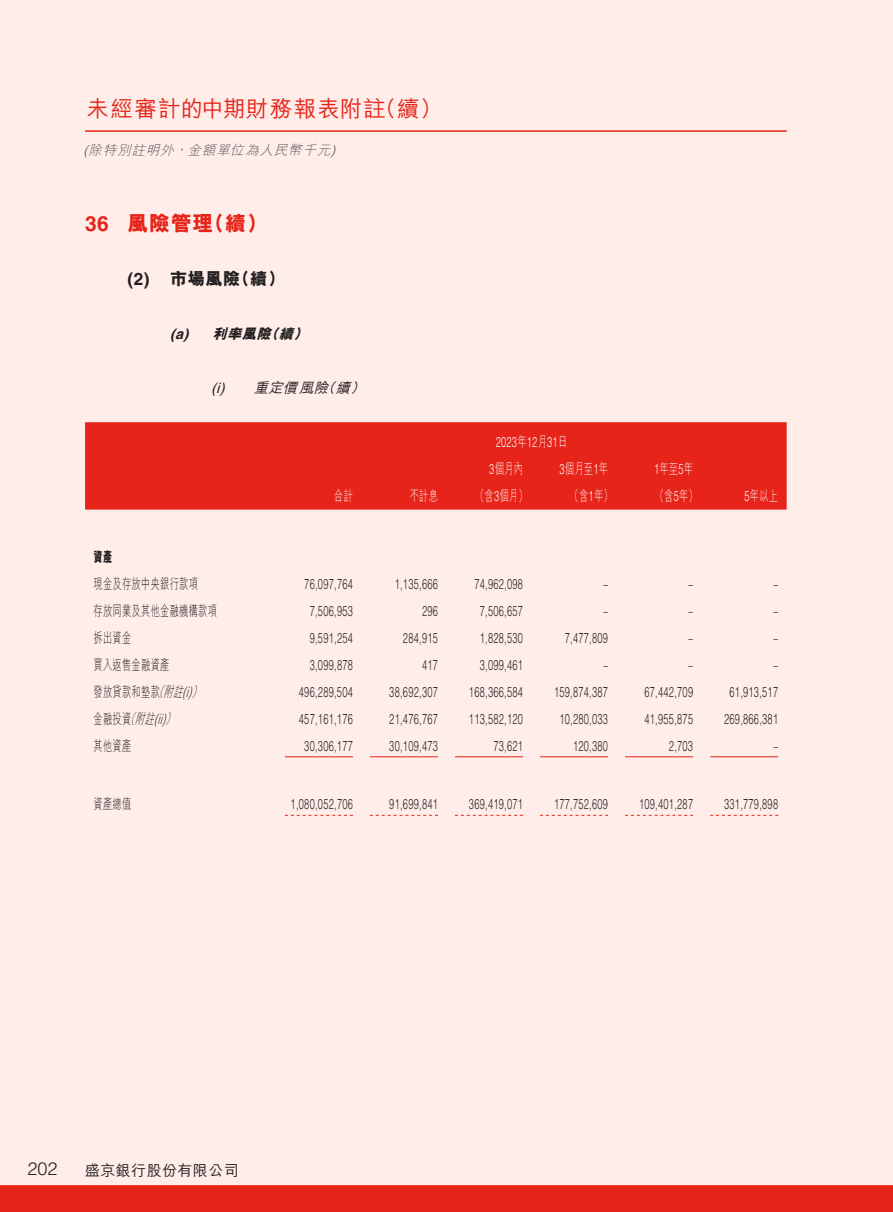
<style>
.page{position:relative;width:893px;height:1212px;background:#ffede9}
.page>*{position:absolute;margin:0;border:0;box-sizing:border-box;transform-origin:0 0}
.t1{font:500 22.5px "M Hei HK";letter-spacing:.055em;color:#e72419}
.t2{font:800 21px "M Hei HK";color:#e72419}
.t3{font:300 18px "Helvetica LT Std";color:#231f20}
.t4{font:800 17.25px "M Hei HK";color:#231f20}
.t5{font:500 15px "M Hei HK";letter-spacing:.03em;color:#231f20}
.t6{font:300 14.25px "Helvetica LT Std";letter-spacing:.03em;color:#231f20;scale:.65 1}
.t7{font:300 14.25px "M Hei HK";letter-spacing:.03em;color:#231f20;scale:.65 1}
.t8{font:300 14.25px/27px "M Hei HK";letter-spacing:.03em;color:#fff;scale:.65 1}
.t9{font:italic 500 14.25px "M Hei HK";color:#231f20}
.t10{font:300 14.25px "Helvetica LT Std";letter-spacing:.03em;color:#fff;scale:.65 1}
.t11{font:italic 800 14.25px "M Hei HK";color:#231f20}
.t12{font:800 14.25px "M Hei HK";color:#231f20;scale:.65 1}
.t13{font:italic 300 13.5px "M Hei HK";color:#57585a}
.s1{font-family:"Helvetica LT Std"}
.s2{font-family:"Helvetica LT Std";font-weight:700}
.s3{font-family:"Helvetica LT Std";font-weight:400}
.s4{font-family:"M Hei HK"}
.s5{font-style:italic}
.s6{font-family:"Helvetica LT Std";font-style:italic}
</style>
<div class="page">
<hr style="left:85px;top:130px;width:702px;height:2px;background:#e72419">
<div style="left:85px;top:422px;width:702px;height:88px;background:#e72419"></div>
<hr style="left:285px;top:756px;width:68px;height:1px;background:#e72419">
<hr style="left:370px;top:756px;width:68px;height:1px;background:#e72419">
<hr style="left:455px;top:756px;width:68px;height:1px;background:#e72419">
<hr style="left:540px;top:756px;width:68px;height:1px;background:#e72419">
<hr style="left:625px;top:756px;width:68px;height:1px;background:#e72419">
<hr style="left:710px;top:756px;width:68px;height:1px;background:#e72419">
<svg style="left:285px;top:815px;width:68px;height:1px"></svg>
<svg style="left:370px;top:815px;width:68px;height:1px"></svg>
<svg style="left:455px;top:815px;width:68px;height:1px"></svg>
<svg style="left:540px;top:815px;width:68px;height:1px"></svg>
<svg style="left:625px;top:815px;width:68px;height:1px"></svg>
<svg style="left:710px;top:815px;width:68px;height:1px"></svg>
<h1 class="t1" style="left:87px;top:92px;width:358px">未經審計的中期財務報表附註（續）</h1>
<p class="t13" style="left:84px;top:143px;width:257px"><span class="s1">(</span>除特別註明外，金額單位為人民幣千元<span class="s1">)</span></p>
<h2 class="t2" style="left:85px;top:213px;width:184px"><span class="s2">36</span> 風險管理（續）</h2>
<p class="t4" style="left:128px;top:270px;width:159px"><span class="s2">(2)</span> 市場風險（續）</p>
<p class="t11" style="left:170px;top:327px;width:143px"><span class="s2">(a)</span> 利率風險（續）</p>
<p class="t9" style="left:211px;top:378px;width:160px"><span class="s3">(i)</span> 重定價風險（續）</p>
<p class="t8" style="left:334px;top:482px;width:30px">合計</p>
<p class="t8" style="left:410px;top:482px;width:45px">不計息</p>
<p class="t10" style="left:496px;top:433px;width:112px">2023<span class="s4">年</span>12<span class="s4">月</span>31<span class="s4">日</span></p>
<p class="t8" style="left:475px;top:455px;width:83px;text-indent:14px"><span class="s1">3</span>個月內（含<span class="s1">3</span>個月）</p>
<p class="t8" style="left:570px;top:455px;width:68px;text-indent:-10px"><span class="s1">3</span>個月至<span class="s1">1</span>年（含<span class="s1">1</span>年）</p>
<p class="t8" style="left:654px;top:455px;width:69px"><span class="s1">1</span>年至<span class="s1">5</span>年（含<span class="s1">5</span>年）</p>
<p class="t8" style="left:744px;top:482px;width:53px"><span class="s1">5</span>年以上</p>
<p class="t12" style="left:94px;top:549px;width:30px">資產</p>
<p class="t7" style="left:94px;top:576px;width:162px">現金及存放中央銀行款項</p>
<p class="t6" style="left:304px;top:575px;width:76px">76,097,764</p>
<p class="t6" style="left:395px;top:575px;width:68px">1,135,666</p>
<p class="t6" style="left:474px;top:575px;width:76px">74,962,098</p>
<p class="t6" style="left:603px;top:575px;width:9px">–</p>
<p class="t6" style="left:688px;top:575px;width:9px">–</p>
<p class="t6" style="left:773px;top:575px;width:9px">–</p>
<p class="t7" style="left:94px;top:603px;width:192px">存放同業及其他金融機構款項</p>
<p class="t6" style="left:310px;top:602px;width:68px">7,506,953</p>
<p class="t6" style="left:422px;top:602px;width:26px">296</p>
<p class="t6" style="left:480px;top:602px;width:68px">7,506,657</p>
<p class="t6" style="left:603px;top:602px;width:9px">–</p>
<p class="t6" style="left:688px;top:602px;width:9px">–</p>
<p class="t6" style="left:773px;top:602px;width:9px">–</p>
<p class="t7" style="left:94px;top:630px;width:60px">拆出資金</p>
<p class="t6" style="left:310px;top:629px;width:68px">9,591,254</p>
<p class="t6" style="left:403px;top:629px;width:55px">284,915</p>
<p class="t6" style="left:480px;top:629px;width:68px">1,828,530</p>
<p class="t6" style="left:565px;top:629px;width:68px">7,477,809</p>
<p class="t6" style="left:688px;top:629px;width:9px">–</p>
<p class="t6" style="left:773px;top:629px;width:9px">–</p>
<p class="t7" style="left:94px;top:657px;width:118px">買入返售金融資產</p>
<p class="t6" style="left:310px;top:656px;width:68px">3,099,878</p>
<p class="t6" style="left:422px;top:656px;width:26px">417</p>
<p class="t6" style="left:480px;top:656px;width:68px">3,099,461</p>
<p class="t6" style="left:603px;top:656px;width:9px">–</p>
<p class="t6" style="left:688px;top:656px;width:9px">–</p>
<p class="t6" style="left:773px;top:656px;width:9px">–</p>
<p class="t7" style="left:94px;top:684px;width:172px">發放貸款和墊款<span class="s5">（附註</span><span class="s6">(i)</span><span class="s5">）</span></p>
<p class="t6" style="left:299px;top:683px;width:85px">496,289,504</p>
<p class="t6" style="left:389px;top:683px;width:76px">38,692,307</p>
<p class="t6" style="left:469px;top:683px;width:85px">168,366,584</p>
<p class="t6" style="left:554px;top:683px;width:85px">159,874,387</p>
<p class="t6" style="left:644px;top:683px;width:76px">67,442,709</p>
<p class="t6" style="left:729px;top:683px;width:76px">61,913,517</p>
<p class="t7" style="left:94px;top:711px;width:132px">金融投資<span class="s5">（附註</span><span class="s6">(ii)</span><span class="s5">）</span></p>
<p class="t6" style="left:299px;top:710px;width:85px">457,161,176</p>
<p class="t6" style="left:389px;top:710px;width:76px">21,476,767</p>
<p class="t6" style="left:469px;top:710px;width:85px">113,582,120</p>
<p class="t6" style="left:559px;top:710px;width:76px">10,280,033</p>
<p class="t6" style="left:644px;top:710px;width:76px">41,955,875</p>
<p class="t6" style="left:724px;top:710px;width:85px">269,866,381</p>
<p class="t7" style="left:94px;top:738px;width:60px">其他資產</p>
<p class="t6" style="left:304px;top:737px;width:76px">30,306,177</p>
<p class="t6" style="left:389px;top:737px;width:76px">30,109,473</p>
<p class="t6" style="left:493px;top:737px;width:47px">73,621</p>
<p class="t6" style="left:573px;top:737px;width:55px">120,380</p>
<p class="t6" style="left:669px;top:737px;width:39px">2,703</p>
<p class="t6" style="left:773px;top:737px;width:9px">–</p>
<p class="t7" style="left:94px;top:797px;width:60px">資產總值</p>
<p class="t6" style="left:291px;top:795px;width:97px">1,080,052,706</p>
<p class="t6" style="left:389px;top:795px;width:76px">91,699,841</p>
<p class="t6" style="left:469px;top:795px;width:85px">369,419,071</p>
<p class="t6" style="left:554px;top:795px;width:85px">177,752,609</p>
<p class="t6" style="left:639px;top:795px;width:85px">109,401,287</p>
<p class="t6" style="left:724px;top:795px;width:85px">331,779,898</p>
<p class="t3" style="left:28px;top:1158px;width:32px">202</p>
<p class="t5" style="left:85px;top:1159px;width:155px">盛京銀行股份有限公司</p>
</div>
